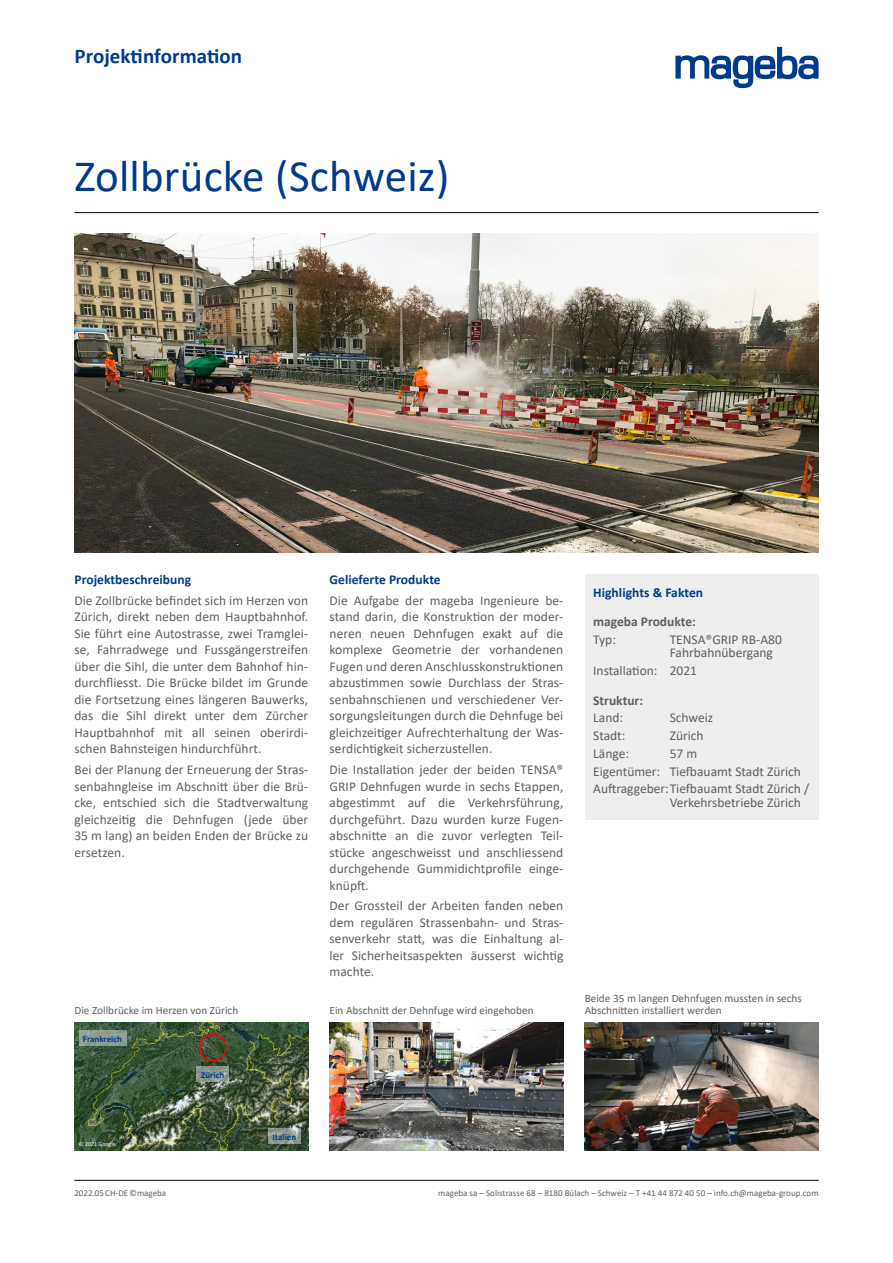
<style>
.page{position:relative;width:893px;height:1263px;background:#fff}
.page>*{position:absolute;margin:0;border:0;box-sizing:border-box;transform-origin:0 0}
.t1{font:45px "Calibri";letter-spacing:.005em;color:#003a8c}
.t2{font:700 21px "Calibri";letter-spacing:.005em;color:#003a8c}
.t3{font:13.5px/16.5px "Calibri";letter-spacing:.005em;color:#616060;text-align:justify}
.t4{font:700 13.5px "Calibri";letter-spacing:.005em;color:#003a8c}
.t5{font:700 13.5px "Calibri";color:#616060}
.t6{font:11.25px/12px "Calibri";color:#616060}
.t7{font:9px "Calibri";color:#616060}
.t8{font:700 9px "Calibri";color:#003a8c}
.t9{font:6px "Calibri";color:#fff}
</style>
<div class="page">
<hr style="left:74px;top:1180px;width:745px;height:1px;background:#000">
<hr style="left:74px;top:212px;width:745px;height:1px;background:#000">
<img style="left:585px;top:1023px;width:234px;height:127px">
<img style="left:330px;top:1023px;width:233px;height:127px">
<img style="left:74px;top:234px;width:745px;height:319px">
<img style="left:74px;top:1023px;width:234px;height:127px">
<div style="left:199px;top:1033px;width:27px;height:28px;border:2px solid #f00;border-radius:50%"></div>
<div style="left:585px;top:574px;width:234px;height:245px;background:#efeeef"></div>
<svg style="left:268px;top:1128px;width:32px;height:16px"></svg>
<svg style="left:197px;top:1067px;width:32px;height:15px"></svg>
<svg style="left:79px;top:1031px;width:47px;height:15px"></svg>
<svg style="left:675px;top:47px;width:144px;height:41px"></svg>
<h2 class="t2" style="left:74px;top:41px;width:169px">Projektinformation</h2>
<h1 class="t1" style="left:74px;top:145px;width:377px">Zollbrücke (Schweiz)</h1>
<p class="t4" style="left:74px;top:570px;width:118px">Projektbeschreibung</p>
<p class="t3" style="left:74px;top:592px;width:235px">Die Zollbrücke befindet sich im Herzen von Zürich, direkt neben dem Hauptbahnhof.<br>Sie führt eine Autostrasse, zwei Tramglei&shy;se, Fahrradwege und Fussgängerstreifen über die Sihl, die unter dem Bahnhof hin&shy;durchfliesst. Die Brücke bildet im Grunde die Fortsetzung eines längeren Bauwerks, das die Sihl direkt unter dem Zürcher Hauptbahnhof mit all seinen oberirdi&shy;schen Bahnsteigen hindurchführt.</p>
<p class="t3" style="left:74px;top:761px;width:235px">Bei der Planung der Erneuerung der Stras&shy;senbahngleise im Abschnitt über die Brü&shy;cke, entschied sich die Stadtverwaltung gleichzeitig die Dehnfugen (jede über 35 m lang) an beiden Enden der Brücke zu ersetzen.</p>
<p class="t4" style="left:330px;top:570px;width:113px">Gelieferte Produkte</p>
<p class="t3" style="left:330px;top:592px;width:235px">Die Aufgabe der mageba Ingenieure be&shy;stand darin, die Konstruktion der moder&shy;neren neuen Dehnfugen exakt auf die komplexe Geometrie der vorhandenen Fugen und deren Anschlusskonstruktionen abzustimmen sowie Durchlass der Stras&shy;senbahnschienen und verschiedener Ver&shy;sorgungsleitungen durch die Dehnfuge bei gleichzeitiger Aufrechterhaltung der Was&shy;serdichtigkeit sicherzustellen.</p>
<p class="t3" style="left:330px;top:761px;width:235px">Die Installation jeder der beiden TENSA® GRIP Dehnfugen wurde in sechs Etappen, abgestimmt auf die Verkehrsführung, durchgeführt. Dazu wurden kurze Fugen&shy;abschnitte an die zuvor verlegten Teil&shy;stücke angeschweisst und anschliessend durchgehende Gummidichtprofile einge&shy;knüpft.</p>
<p class="t3" style="left:330px;top:897px;width:235px">Der Grossteil der Arbeiten fanden neben dem regulären Strassenbahn- und Stras&shy;senverkehr statt, was die Einhaltung al&shy;ler Sicherheitsaspekten äusserst wichtig machte.</p>
<p class="t6" style="left:74px;top:1004px;width:165px">Die Zollbrücke im Herzen von Zürich</p>
<p class="t6" style="left:330px;top:1004px;width:206px">Ein Abschnitt der Dehnfuge wird eingehoben</p>
<p class="t8" style="left:83px;top:1032px;width:41px">Frankreich</p>
<p class="t8" style="left:201px;top:1068px;width:25px">Zürich</p>
<p class="t4" style="left:593px;top:583px;width:112px">Highlights &amp; Fakten</p>
<p class="t5" style="left:593px;top:612px;width:104px">mageba Produkte:</p>
<p class="t3" style="left:593px;top:631px;width:24px">Typ:</p>
<p class="t3" style="left:670px;top:632px;width:114px;line-height:13.5px">TENSA®GRIP RB-A80<br>Fahrbahnübergang</p>
<p class="t3" style="left:593px;top:662px;width:105px">Installation: 2021</p>
<p class="t5" style="left:593px;top:690px;width:51px">Struktur:</p>
<p class="t3" style="left:593px;top:709px;width:31px">Land:</p>
<p class="t3" style="left:670px;top:709px;width:45px">Schweiz</p>
<p class="t3" style="left:593px;top:727px;width:34px">Stadt:</p>
<p class="t3" style="left:670px;top:727px;width:36px">Zürich</p>
<p class="t3" style="left:593px;top:745px;width:37px">Länge:</p>
<p class="t3" style="left:593px;top:744px;width:218px;line-height:17.7px;text-align:left;text-indent:76px">57 m<br>Eigentümer: Tiefbauamt Stadt Zürich<br>Auftraggeber:Tiefbauamt Stadt Zürich /</p>
<p class="t3" style="left:670px;top:794px;width:133px">Verkehrsbetriebe Zürich</p>
<p class="t6" style="left:585px;top:992px;width:219px">Beide 35 m langen Dehnfugen mussten in sechs<br>Abschnitten installiert werden</p>
<p class="t9" style="left:79px;top:1140px;width:39px">© 2021 Google</p>
<p class="t8" style="left:273px;top:1130px;width:25px">Italien</p>
<p class="t7" style="left:74px;top:1186px;width:93px">2022.05 CH-DE ©mageba</p>
<p class="t7" style="left:438px;top:1186px;width:382px">mageba sa – Solistrasse 68 – 8180 Bülach – Schweiz – T +41 44 872 40 50 – info.ch@mageba-group.com</p>
</div>
